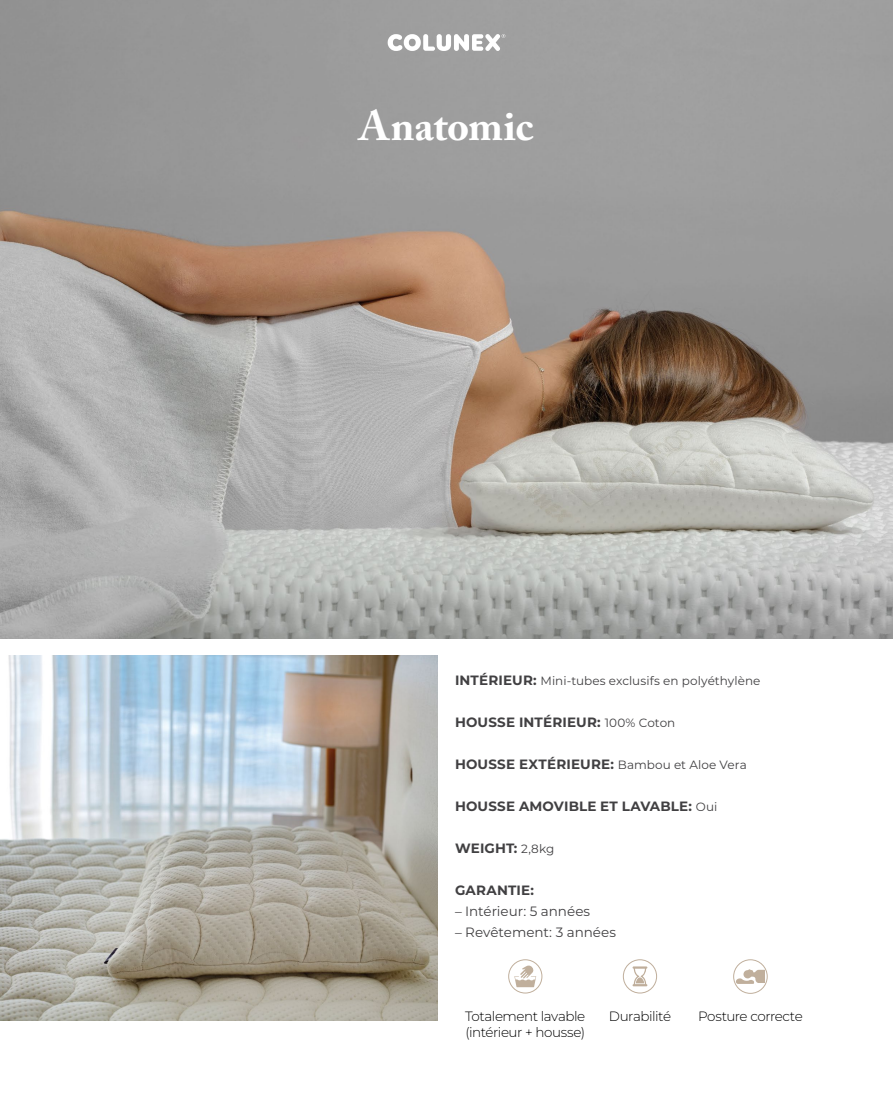
<style>
.page{position:relative;width:893px;height:1106px;background:#fff}
.page>*{position:absolute;margin:0;border:0;box-sizing:border-box;transform-origin:0 0}
.t1{font:700 42px "Adobe Caslon Pro";letter-spacing:-.01em;color:#fff}
.t2{font:700 13.5px "Montserrat";letter-spacing:.015em;color:#414042}
.t3{font:100 13.5px "Montserrat";letter-spacing:-.03em;color:#000}
.t4{font:13.5px "Montserrat";letter-spacing:-.005em;color:#414042}
.t5{font:12px "Montserrat";letter-spacing:.005em;color:#414042}
.s1{font-weight:700;font-size:13.5px}
.s2{font-weight:400;font-size:12px}
</style>
<div class="page">
<img style="left:0;top:0;width:893px;height:639px">
<svg style="left:388px;top:34px;width:117px;height:17px"></svg>
<img style="left:0;top:655px;width:438px;height:365px">
<svg style="left:623px;top:959px;width:34px;height:34px"></svg>
<div style="left:623px;top:959px;width:34px;height:34px;border:1px solid #bfae9b;border-radius:50%"></div>
<svg style="left:632px;top:966px;width:15px;height:20px"></svg>
<svg style="left:734px;top:959px;width:33px;height:34px"></svg>
<div style="left:733px;top:959px;width:35px;height:34px;border:1px solid #c0af9c;border-radius:50%"></div>
<svg style="left:735px;top:969px;width:30px;height:14px"></svg>
<svg style="left:509px;top:959px;width:33px;height:34px"></svg>
<div style="left:508px;top:959px;width:34px;height:34px;border:1px solid #c0af9c;border-radius:50%"></div>
<svg style="left:514px;top:965px;width:22px;height:22px"></svg>
<img style="left:892px;top:84px;width:1px;height:555px">
<h1 class="t1" style="left:359px;top:101px;width:176px">Anatomic</h1>
<p class="t5" style="left:455px;top:672px;width:307px"><span class="s1">INTÉRIEUR:</span> Mini-tubes exclusifs en polyéthylène</p>
<p class="t2" style="left:455px;top:712px;width:222px">HOUSSE INTÉRIEUR: <span class="s2">100% Coton</span></p>
<p class="t2" style="left:455px;top:754px;width:293px">HOUSSE EXTÉRIEURE: <span class="s2">Bambou et Aloe Vera</span></p>
<p class="t2" style="left:455px;top:796px;width:264px">HOUSSE AMOVIBLE ET LAVABLE: <span class="s2">Oui</span></p>
<p class="t2" style="left:455px;top:838px;width:101px">WEIGHT: <span class="s2">2,8kg</span></p>
<p class="t2" style="left:455px;top:880px;width:81px">GARANTIE:</p>
<p class="t4" style="left:455px;top:902px;width:137px">– Intérieur: 5 années</p>
<p class="t4" style="left:455px;top:923px;width:163px">– Revêtement: 3 années</p>
<p class="t3" style="left:465px;top:1007px;width:122px">Totalement lavable</p>
<p class="t3" style="left:609px;top:1007px;width:64px">Durabilité</p>
<p class="t3" style="left:698px;top:1007px;width:106px">Posture correcte</p>
<p class="t3" style="left:465px;top:1023px;width:121px">(intérieur + housse)</p>
</div>
